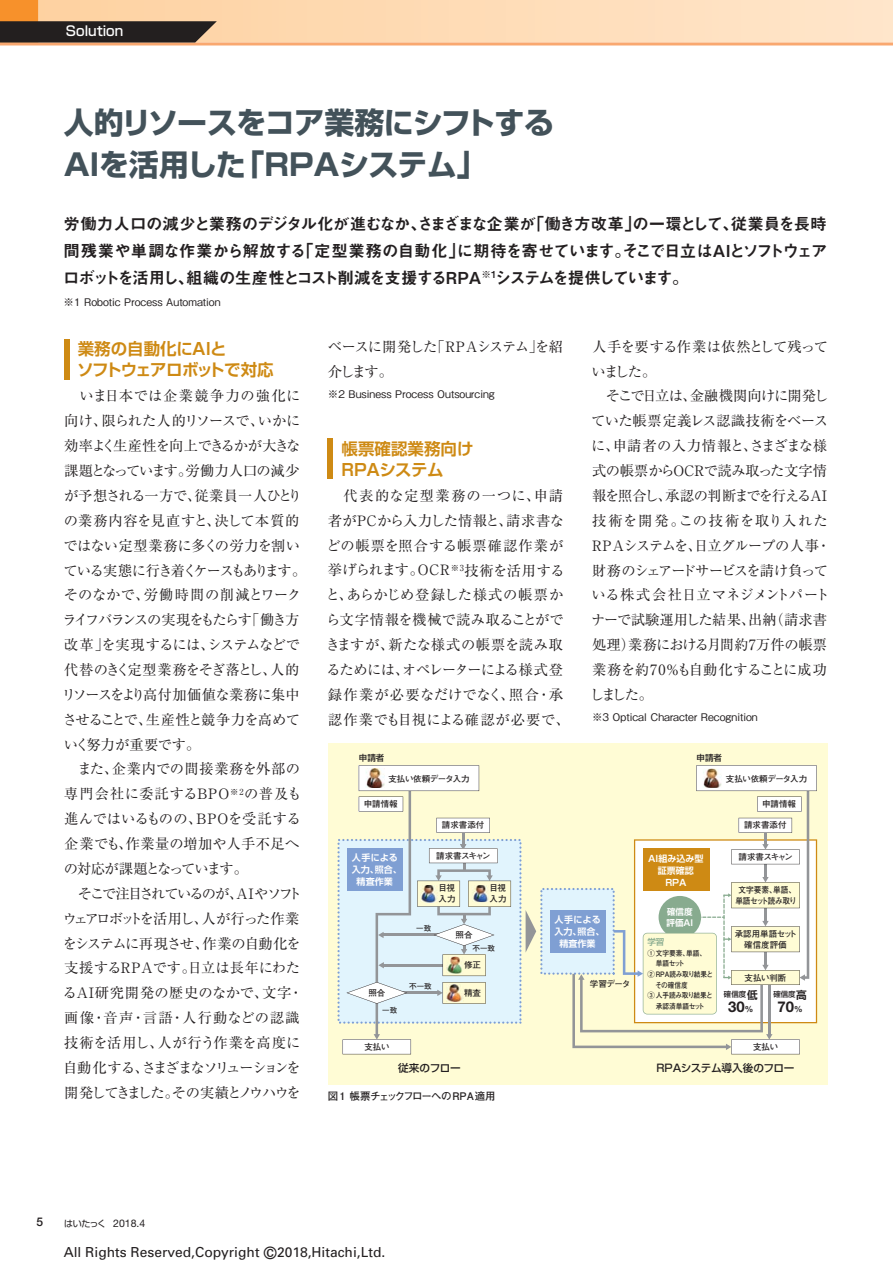
<style>
.page{position:relative;width:893px;height:1263px;background:#fff}
.page>*{position:absolute;margin:0;border:0;box-sizing:border-box;transform-origin:0 0}
.t1{font:30px/42.5px "Shin Go Pro Bold 90 pv RKSJ H";letter-spacing:-.02em;color:#43525a}
.t2{font:16.5px/27px "Midashi Go Pro MB31 90 pv RKSJ H";letter-spacing:-.09em;color:#231f20;text-align:justify}
.t3{font:16.5px/21px "Shin Go Pro De Bold 90 pv RKSJ H";letter-spacing:-.01em;color:#ce8a14}
.t4{font:700 14.85px "Helvetica Neue LT Std";color:#231f20}
.t5{font:14.25px/24.9px "Ryumin Pro Regular 90 pv RKSJ H";letter-spacing:-.025em;color:#231f20}
.t6{font:14.25px/24.9px "Ryumin Pro Regular 90 pv RKSJ H";letter-spacing:.03em;color:#231f20}
.t7{font:14.25px/24.9px "Ryumin Pro Regular 90 pv RKSJ H";letter-spacing:-.08em;color:#231f20}
.t8{font:13.8px "Univers";color:#231f20}
.t9{font:13.5px "Shin Go Pro Medium 90 pv RKSJ H";color:#fff}
.t10{font:500 12px "Helvetica Neue LT Std";color:#231f20}
.t11{font:10.65px "Shin Go Pro Medium 90 pv RKSJ H";letter-spacing:-.03em;color:#231f20}
.t12{font:10.5px "Gothic BBB Pro Medium 90 pv RKSJ H";color:#231f20}
.t13{font:10.5px "Futo Go B101 Pro Bold 90 pv RKSJ H";letter-spacing:-.06em;color:#231f20}
.t14{font:10.5px "Helvetica Neue LT Std";color:#231f20}
.t15{font:9px/11.9px "Shin Go Pro De Bold 90 pv RKSJ H";color:#fff;text-align:center}
.t16{font:8.55px/11.1px "Futo Go B101 Pro Bold 90 pv RKSJ H";color:#231f20}
.t17{font:8.55px "Futo Go B101 Pro Bold 90 pv RKSJ H";letter-spacing:-.035em;color:#231f20}
.t18{font:8.55px/11.1px "Futo Go B101 Pro Bold 90 pv RKSJ H";letter-spacing:-.035em;color:#231f20;text-align:center;scale:.9 1}
.t19{font:8.55px "Futo Go B101 Pro Bold 90 pv RKSJ H";letter-spacing:-.095em;color:#231f20}
.t20{font:8.55px/11.1px "Shin Go Pro De Bold 90 pv RKSJ H";color:#fff}
.t21{font:8.55px "Shin Go Pro Medium 90 pv RKSJ H";color:#231f20}
.t22{font:8.55px "Shin Go Pro Medium 90 pv RKSJ H";color:#88ab8f}
.t23{font:7.5px "Futo Go B101 Pro Bold 90 pv RKSJ H";color:#231f20}
.t24{font:7.5px "Futo Go B101 Pro Bold 90 pv RKSJ H";color:#231f20;scale:.9 1}
.t25{font:7.5px "Futo Go B101 Pro Bold 90 pv RKSJ H";letter-spacing:-.035em;color:#231f20}
.t26{font:7.5px "Shin Go Pro Medium 90 pv RKSJ H";color:#231f20}
.s1{font-family:"Shin Go Pro De Bold 90 pv RKSJ H";font-size:10.65px}
.s2{font-size:8.55px}
.s3{font-family:"Shin Go Pro Regular 90 pv RKSJ H";font-size:9px}
.s4{font-size:16.95px}
</style>
<div class="page">
<div style="left:328px;top:743px;width:499px;height:342px;background:#fffcd5"></div>
<div style="left:64px;top:339px;width:5px;height:41px;background:#ce8a14"></div>
<div style="left:328px;top:439px;width:5px;height:40px;background:#ce8a14"></div>
<svg style="left:337px;top:765px;width:480px;height:289px"></svg>
<div style="left:38px;top:0;width:855px;height:43px;background:linear-gradient(to right,#fed2a1,#ffe6cb)"></div>
<div style="left:0;top:0;width:38px;height:43px;background:#f7912b"></div>
<hr style="left:0;top:43px;width:893px;height:2px;background:#f9a870">
<svg style="left:0;top:21px;width:217px;height:22px;background:#342d29"></svg>
<p class="t9" style="left:66px;top:26px;width:59px">Solution</p>
<h1 class="t1" style="left:64px;top:105px;width:492px">人的リソースをコア業務にシフトする<br>AIを活用した「RPAシステム」</h1>
<p class="t2" style="left:63px;top:212px;width:766px">労働力人口の減少と業務のデジタル化が進むなか、さまざまな企業が「働き方改革」の一環として、従業員を長時間残業や単調な作業から解放する「定型業務の自動化」に期待を寄せています。そこで日立はAIとソフトウェアロボットを活用し、組織の生産性とコスト削減を支援するRPA<sup>※1</sup>システムを提供しています。</p>
<p class="t12" style="left:64px;top:298px;width:158px">※1 Robotic Process Automation</p>
<p class="t3" style="left:77px;top:341px;width:198px">業務の自動化にAIと<br>ソフトウェアロボットで対応</p>
<p class="t5" style="left:62px;top:386px;width:246px">　いま日本では企業競争力の強化に向け、限られた人的リソースで、いかに効率よく生産性を向上できるかが大きな課題となっています。労働力人口の減少が予想される一方で、従業員一人ひとりの業務内容を見直すと、決して本質的ではない定型業務に多くの労力を割いている実態に行き着くケースもあります。そのなかで、労働時間の削減とワークライフバランスの実現をもたらす「働き方改革」を実現するには、システムなどで代替のきく定型業務をそぎ落とし、人的リソースをより高付加価値な業務に集中させることで、生産性と競争力を高めていく努力が重要です。<br>　また、企業内での間接業務を外部の専門会社に委託するBPO<sup>※2</sup>の普及も進んではいるものの、BPOを受託する企業でも、作業量の増加や人手不足への対応が課題となっています。<br>　そこで注目されているのが、AIやソフトウェアロボットを活用し、人が行った作業をシステムに再現させ、作業の自動化を支援するRPAです。日立は長年にわたるAI研究開発の歴史のなかで、文字・画像・音声・言語・人行動などの認識技術を活用し、人が行う作業を高度に自動化する、さまざまなソリューションを開発してきました。その実績とノウハウを</p>
<p class="t7" style="left:328px;top:336px;width:237px">ベースに開発した「RPAシステム」を紹介します。</p>
<p class="t12" style="left:328px;top:390px;width:168px">※2 Business Process Outsourcing</p>
<p class="t3" style="left:341px;top:440px;width:133px">帳票確認業務向け<br>RPAシステム</p>
<p class="t6" style="left:326px;top:485px;width:246px">　代表的な定型業務の一つに、申請者がPCから入力した情報と、請求書などの帳票を照合する帳票確認作業が挙げられます。OCR<sup>※3</sup>技術を活用すると、あらかじめ登録した様式の帳票から文字情報を機械で読み取ることができますが、新たな様式の帳票を読み取るためには、オペレーターによる様式登録作業が必要なだけでなく、照合・承認作業でも目視による確認が必要で、</p>
<p class="t21" style="left:359px;top:755px;width:27px">申請者</p>
<p class="t17" style="left:388px;top:775px;width:83px">支払い依頼データ入力</p>
<p class="t16" style="left:364px;top:800px;width:36px">申請情報</p>
<p class="t16" style="left:442px;top:821px;width:44px">請求書添付</p>
<p class="t5" style="left:590px;top:336px;width:242px">人手を要する作業は依然として残っていました。<br>　そこで日立は、金融機関向けに開発していた帳票定義レス認識技術をベースに、申請者の入力情報と、さまざまな様式の帳票からOCRで読み取った文字情報を照合し、承認の判断までを行えるAI技術を開発。この技術を取り入れた<br>RPAシステムを、日立グループの人事・財務のシェアードサービスを請け負っている株式会社日立マネジメントパートナーで試験運用した結果、出納（請求書処理）業務における月間約7万件の帳票業務を約70％も自動化することに成功しました。</p>
<p class="t12" style="left:592px;top:713px;width:167px">※3 Optical Character Recognition</p>
<p class="t21" style="left:696px;top:755px;width:27px">申請者</p>
<p class="t17" style="left:726px;top:775px;width:83px">支払い依頼データ入力</p>
<p class="t16" style="left:762px;top:800px;width:36px">申請情報</p>
<p class="t16" style="left:744px;top:821px;width:44px">請求書添付</p>
<p class="t15" style="left:352px;top:853px;width:52px">人手による入力、照合、精査作業</p>
<p class="t19" style="left:436px;top:852px;width:56px">請求書スキャン</p>
<p class="t19" style="left:739px;top:853px;width:56px">請求書スキャン</p>
<p class="t15" style="left:648px;top:854px;width:57px">AI組み込み型証票確認<br>RPA</p>
<p class="t16" style="left:490px;top:884px;width:19px">目視入力</p>
<p class="t16" style="left:439px;top:884px;width:19px">目視入力</p>
<p class="t18" style="left:735px;top:885px;width:70px">文字要素、単語、単語セット読み取り</p>
<p class="t23" style="left:416px;top:925px;width:16px">一致</p>
<p class="t16" style="left:456px;top:930px;width:19px">照合</p>
<p class="t23" style="left:473px;top:945px;width:24px">不一致</p>
<p class="t16" style="left:464px;top:961px;width:19px">修正</p>
<p class="t23" style="left:409px;top:983px;width:24px">不一致</p>
<p class="t16" style="left:368px;top:988px;width:19px">照合</p>
<p class="t16" style="left:464px;top:988px;width:19px">精査</p>
<p class="t23" style="left:382px;top:1007px;width:16px">一致</p>
<p class="t15" style="left:554px;top:915px;width:52px">人手による入力、照合、精査作業</p>
<p class="t16" style="left:590px;top:979px;width:42px">学習データ</p>
<p class="t20" style="left:666px;top:907px;width:28px">確信度評価AI</p>
<p class="t22" style="left:647px;top:938px;width:19px">学習</p>
<p class="t23" style="left:647px;top:950px;width:60px">①文字要素、単語、</p>
<p class="t23" style="left:647px;top:971px;width:67px">②RPA読み取り結果と</p>
<p class="t25" style="left:647px;top:992px;width:67px">③人手読み取り結果と</p>
<p class="t24" style="left:656px;top:961px;width:34px">単語セット</p>
<p class="t24" style="left:655px;top:982px;width:38px">その確信度</p>
<p class="t24" style="left:656px;top:1003px;width:56px">承認済単語セット</p>
<p class="t16" style="left:735px;top:929px;width:64px;text-align:center">承認用単語セット確信度評価</p>
<p class="t16" style="left:744px;top:973px;width:43px">支払い判断</p>
<p class="t26" style="left:724px;top:992px;width:35px">確信度<span class="s1">低</span></p>
<p class="t4" style="left:728px;top:998px;width:27px">30<span class="s2">%</span></p>
<p class="t26" style="left:773px;top:992px;width:35px">確信度<span class="s1">高</span></p>
<p class="t4" style="left:778px;top:998px;width:27px">70<span class="s2">%</span></p>
<p class="t16" style="left:364px;top:1042px;width:27px">支払い</p>
<p class="t16" style="left:753px;top:1042px;width:27px">支払い</p>
<p class="t11" style="left:398px;top:1064px;width:64px">従来のフロー</p>
<p class="t11" style="left:657px;top:1064px;width:139px">RPAシステム導入後のフロー</p>
<p class="t13" style="left:328px;top:1092px;width:169px">図１ 帳票チェックフローへのRPA適用</p>
<p class="t10" style="left:36px;top:1215px;width:8px">5</p>
<p class="t14" style="left:64px;top:1217px;width:83px"><span class="s3">はいたっく</span> 2018.4</p>
<p class="t8" style="left:64px;top:1247px;width:323px">All Rights Reserved,Copyright <span class="s4">©</span>2018,Hitachi,Ltd.</p>
</div>
